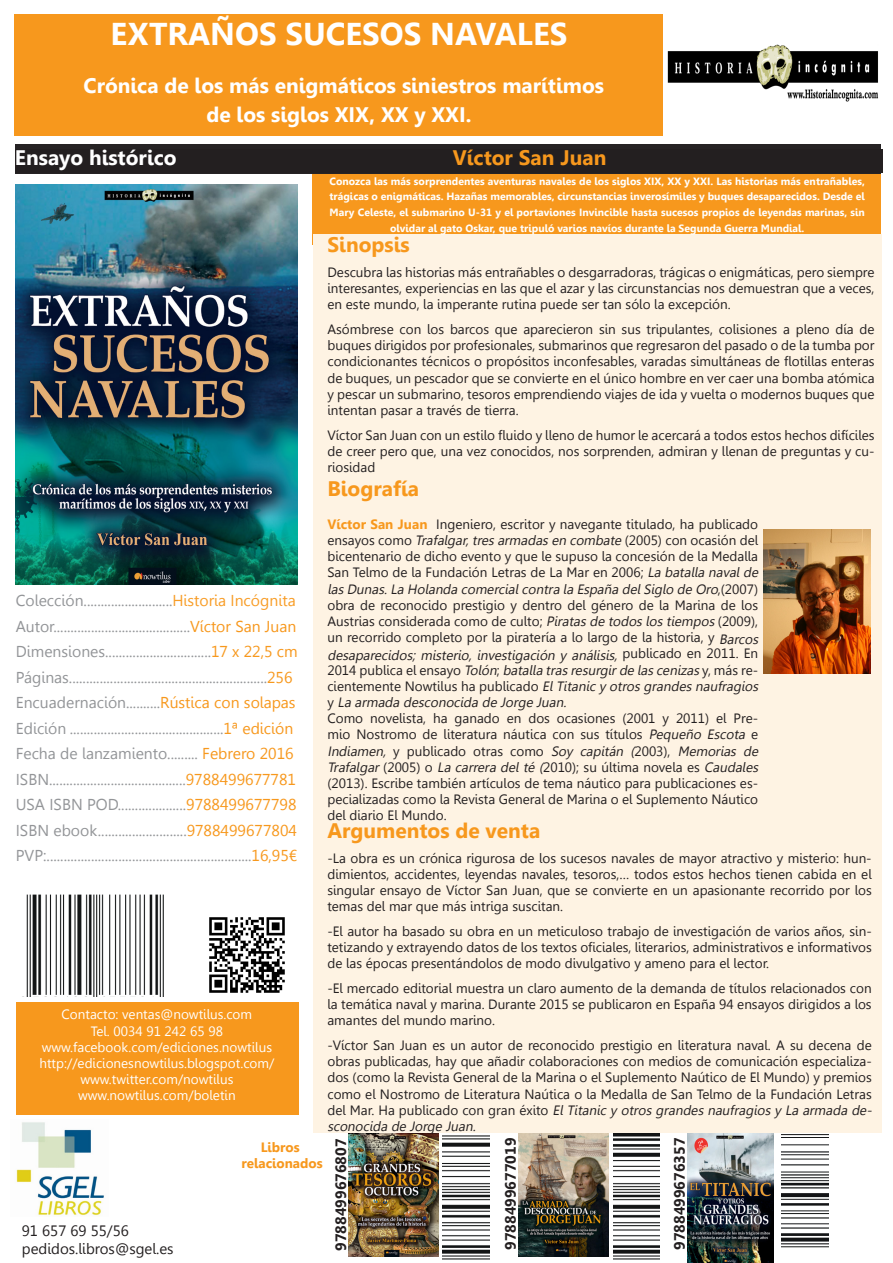
<style>
.page{position:relative;width:893px;height:1263px;background:#fff}
.page>*{position:absolute;margin:0;border:0;box-sizing:border-box;transform-origin:0 0}
.t1{font:700 31.5px "Gisha";color:#fff}
.t2{font:700 21px/29.7px "Gisha";color:#fff;text-align:center}
.t3{font:700 21px "Gisha";color:#f7981d}
.t4{font:15.75px/25.5px "Gisha";color:#939598}
.t5{font:700 15px "Gisha";color:#231f20}
.t6{font:15px/18px "Gisha";color:#231f20}
.t7{font:13.5px/16.2px "Gisha";color:#231f20;text-align:justify}
.t8{font:13.5px/16.2px "Gisha";color:#fff;text-align:center}
.t9{font:italic 13.5px/14.7px "Gisha";color:#231f20}
.t10{font:700 13.5px/16.2px "Gisha";color:#f7981d;text-align:center}
.t11{font:700 10.5px/15.8px "Gisha";color:#fff;text-align:center}
.s1{font-weight:700;color:#f7981d}
.s2{font-style:italic}
.s3{font-style:normal}
.s4{color:#f89d27}
.s5{color:#f7981d}
</style>
<div class="page">
<div style="left:15px;top:15px;width:648px;height:121px;background:#f7981d"></div>
<img style="left:667px;top:44px;width:211px;height:58px">
<img style="left:16px;top:184px;width:282px;height:400px">
<div style="left:313px;top:174px;width:568px;height:70px;background:#f7981d"></div>
<div style="left:313px;top:234px;width:568px;height:899px;background:#fef3e3"></div>
<img style="left:764px;top:529px;width:107px;height:144px">
<div style="left:16px;top:145px;width:865px;height:29px;background:#262324"></div>
<div style="left:15px;top:149px;width:867px;height:23px;background:#231f20"></div>
<div style="left:16px;top:1002px;width:283px;height:112px;background:#f7981d"></div>
<img style="left:26px;top:894px;width:138px;height:102px">
<img style="left:209px;top:917px;width:76px;height:76px">
<img style="left:348px;top:1134px;width:90px;height:122px">
<img style="left:519px;top:1133px;width:89px;height:123px">
<img style="left:687px;top:1134px;width:87px;height:128px">
<img style="left:613px;top:1133px;width:47px;height:127px">
<img style="left:442px;top:1135px;width:47px;height:125px">
<img style="left:781px;top:1134px;width:48px;height:114px">
<img style="left:16px;top:1122px;width:88px;height:94px">
<h1 class="t1" style="left:110px;top:16px;width:459px">EXTRAÑOS SUCESOS NAVALES</h1>
<h2 class="t2" style="left:84px;top:71px;width:522px">Crónica de los más enigmáticos siniestros marítimos de los siglos XIX, XX y XXI.</h2>
<h2 class="t2" style="left:15px;top:143px;width:163px">Ensayo histórico</h2>
<h2 class="t3" style="left:453px;top:145px;width:155px">Víctor San Juan</h2>
<p class="t11" style="left:330px;top:173px;width:537px">Conozca las más sorprendentes aventuras navales de los siglos XIX, XX y XXI. Las historias más entrañables, trágicas o enigmáticas. Hazañas memorables, circunstancias inverosímiles y buques desaparecidos. Desde el Mary Celeste, el submarino U-31 y el portaviones Invincible hasta sucesos propios de leyendas marinas, sin olvidar al gato Oskar, que tripuló varios navíos durante la Segunda Guerra Mundial.</p>
<h2 class="t3" style="left:327px;top:233px;width:84px">Sinopsis</h2>
<p class="t7" style="left:327px;top:264px;width:549px">Descubra las historias más entrañables o desgarradoras, trágicas o enigmáticas, pero siempre interesantes, experiencias en las que el azar y las circunstancias nos demuestran que a veces, en este mundo, la imperante rutina puede ser tan sólo la excepción.</p>
<p class="t7" style="left:327px;top:321px;width:549px">Asómbrese con los barcos que aparecieron sin sus tripulantes, colisiones a pleno día de buques dirigidos por profesionales, submarinos que regresaron del pasado o de la tumba por condicionantes técnicos o propósitos inconfesables, varadas simultáneas de flotillas enteras de buques, un pescador que se convierte en el único hombre en ver caer una bomba atómica y pescar un submarino, tesoros emprendiendo viajes de ida y vuelta o modernos buques que intentan pasar a través de tierra.</p>
<p class="t7" style="left:327px;top:427px;width:549px">Víctor San Juan con un estilo fluido y lleno de humor le acercará a todos estos hechos difíciles de creer pero que, una vez conocidos, nos sorprenden, admiran y llenan de preguntas y cu&shy;riosidad</p>
<h2 class="t3" style="left:327px;top:477px;width:93px">Biografía</h2>
<p class="t7" style="left:327px;top:516px;width:435px;text-align:left"><span class="s1">Víctor San Juan</span> Ingeniero, escritor y navegante titulado, ha publicado e n sayo s co m o <span class="s2">Trafalgar,tres armadas en combate</span> (2 00 5) co n o ca s ió n d e l bicentenario de dicho evento y que le supuso la concesión de la Medalla San Telmo de la Fundación Letras de La Mar en 2006; <span class="s2">La batalla naval de las Dunas.La Holanda comercialcontra la España delSiglo de Oro</span>, ( 2 0 0 7 ) obra de reconocido prestigio y dentro del género de la Marina de los Austrias considerada como de culto; <span class="s2">Piratas de todos los tiempos</span> (2009), un recorrido completo por la piratería a lo largo de la historia, y <span class="s2">Barcos</span></p>
<p class="t9" style="left:327px;top:648px;width:432px">desaparecidos; misterio, investigación y análisis, <span class="s3">p u b l i c a d o e n 2 0 1 1 . E n<br>2 0 1 4 p u b l ic a e l e n s a yo</span> Tolón<span class="s3">;</span> batalla tras resurgirde las cenizas <span class="s3">y, m á s re -</span></p>
<p class="t7" style="left:327px;top:678px;width:435px;text-align:left">cientemente Nowtilus ha publicado <span class="s2">El Titanic y otros grandes naufragios </span>y <span class="s2">La armada desconocida de Jorge Juan.<br></span>Como novelista, ha ganado en dos ocasiones (2001 y 2011) el Pre&shy;mio Nostromo de literatura náutica con sus títulos <span class="s2">Pequeño Escota</span> e <span class="s2">Indiamen,</span> y p u b l ic a d o o t ra s c o m o <span class="s2">Soy capitán (</span>2 0 0 3 ) , <span class="s2">Memorias de Trafalgar</span> (2 0 0 5) o <span class="s2">La carrera del té (</span>2 0 1 0) ; s u ú lt i m a n ove la e s <span class="s2">Caudales </span>(2013). Escribe también artículos de tema náutico para publicaciones es&shy;pecializadas como la Revista General de Marina o el Suplemento Náutico del diario El Mundo.</p>
<h2 class="t3" style="left:327px;top:818px;width:214px">Argumentos de venta</h2>
<p class="t7" style="left:327px;top:850px;width:546px">-La obra es un crónica rigurosa de los sucesos navales de mayor atractivo y misterio: hun&shy;dimientos, accidentes, leyendas navales, tesoros,… todos estos hechos tienen cabida en el singular ensayo de Víctor San Juan, que se convierte en un apasionante recorrido por los temas del mar que más intriga suscitan.</p>
<p class="t7" style="left:327px;top:923px;width:546px">-El autor ha basado su obra en un meticuloso trabajo de investigación de varios años, sin&shy;tetizando y extrayendo datos de los textos oficiales, literarios, administrativos e informativos de las épocas presentándolos de modo divulgativo y ameno para el lector.</p>
<p class="t7" style="left:327px;top:980px;width:546px">-El mercado editorial muestra un claro aumento de la demanda de títulos relacionados con la temática naval y marina. Durante 2015 se publicaron en España 94 ensayos dirigidos a los amantes del mundo marino.</p>
<p class="t7" style="left:327px;top:1037px;width:549px;text-align:left">-Víctor San Juan es un autor de reconocido prestigio en literatura naval. A su decena de obras publicadas, hay que añadir colaboraciones con medios de comunicación especializa&shy;dos (como la Revista General de la Marina o el Suplemento Naútico de El Mundo) y premios como el Nostromo de Literatura Naútica o la Medalla de San Telmo de la Fundación Letras d e l M a r. H a p u b lic a d o c o n g ra n éx ito <span class="s2">El Titanic y otros grandes naufragios y La armada de&shy;sconocida de Jorge Juan.</span></p>
<p class="t4" style="left:16px;top:588px;width:283px">Colección..........................<span class="s4">Historia Incógnita </span>Autor........................................<span class="s5">Víctor San Juan </span>Dimensiones...............................<span class="s5">17 x 22,5 cm </span>Páginas..........................................................<span class="s5">256<br></span>Encuadernación..........<span class="s5">Rústica con solapas </span>Edición .............................................<span class="s5">1ª edición </span>Fecha de lanzamiento......... <span class="s5">Febrero 2016<br></span>ISBN........................................<span class="s5">9788499677781<br></span>USA ISBN POD....................<span class="s5">9788499677798<br></span>ISBN ebook..........................<span class="s5">9788499677804<br></span>PVP:............................................................<span class="s5">16,95€</span></p>
<p class="t8" style="left:39px;top:1007px;width:236px">Contacto: ventas@nowtilus.com<br>Tel. 0034 91 242 65 98 www.facebook.com/ediciones.nowtilus http://edicionesnowtilus.blogspot.com/ www.twitter.com/nowtilus www.nowtilus.com/boletin</p>
<p class="t10" style="left:241px;top:1139px;width:83px">Libros relacionados</p>
<p class="t5" style="left:332px;top:1251px;width:114px;rotate:-90deg">9788499676807</p>
<p class="t5" style="left:502px;top:1250px;width:114px;rotate:-90deg">9788499677019</p>
<p class="t5" style="left:671px;top:1250px;width:114px;rotate:-90deg">9788499676357</p>
<p class="t6" style="left:22px;top:1222px;width:153px">91 657 69 55/56 pedidos.libros@sgel.es</p>
</div>
